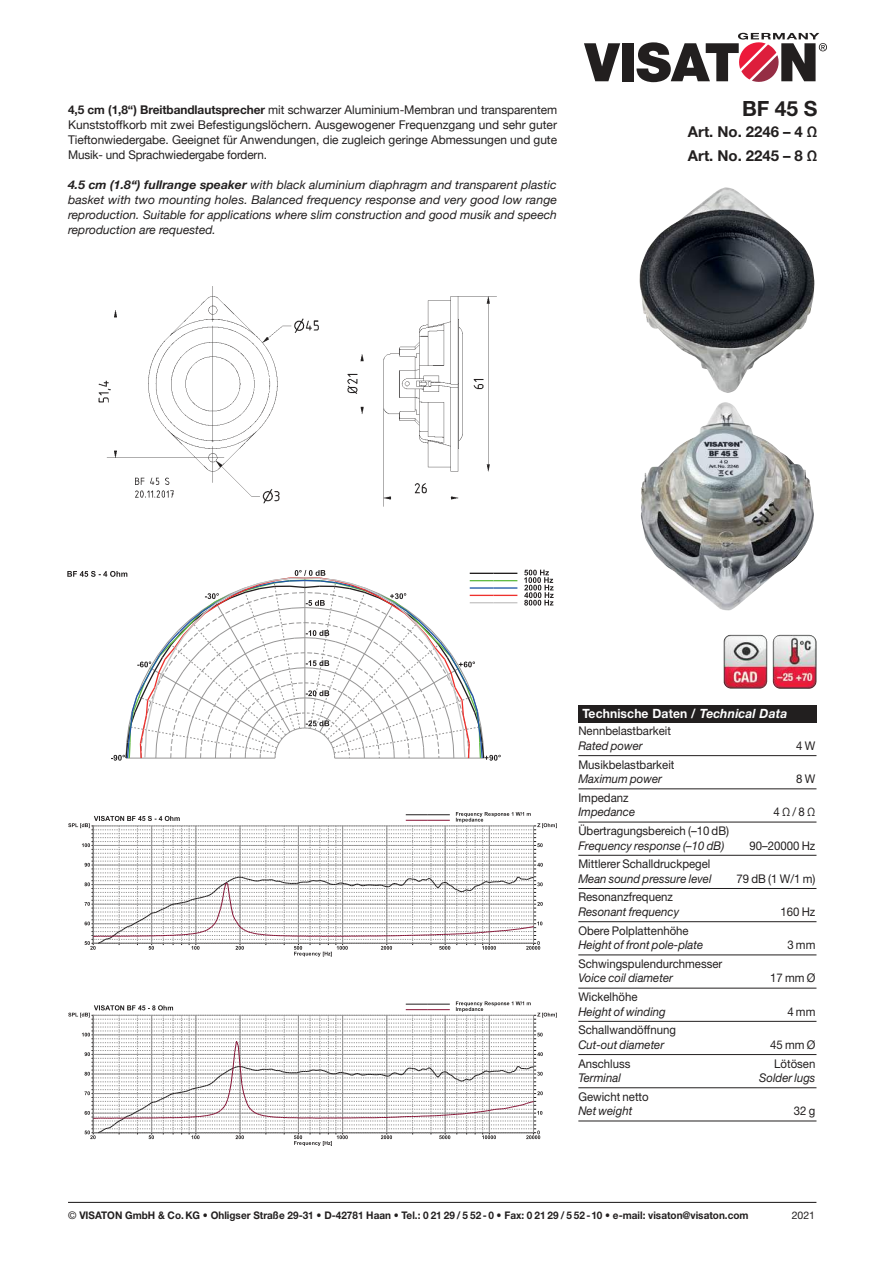
<style>
.page{position:relative;width:893px;height:1263px;background:#fff}
.page>*{position:absolute;margin:0;border:0;box-sizing:border-box;transform-origin:0 0}
.t1{font:700 21px "Helvetica Neue LT Std";color:#221f1f}
.t2{font:700 15px/24px "Helvetica Neue LT Std";color:#221f1f}
.t3{font:700 12.75px "Helvetica Neue LT Std";letter-spacing:.01em;color:#fff;scale:.95 1}
.t4{font:12px/15px "Helvetica Neue";letter-spacing:-.01em;color:#221f1f;text-align:justify}
.t5{font:12px "Helvetica Neue LT Std";color:#221f1f;scale:.95 1}
.t6{font:italic 12px/15px "Helvetica Neue";color:#221f1f;text-align:justify}
.t7{font:italic 12px "Helvetica Neue LT Std";color:#221f1f;scale:.95 1}
.t8{font:700 10.5px "Helvetica Neue LT Std";color:#221f1f;scale:.95 1}
.t9{font:10.5px "Helvetica Neue LT Std";color:#221f1f}
.s1{font-weight:700}
.s2{font-style:italic}
.s3{font-weight:400}
</style>
<div class="page">
<svg style="left:584px;top:43px;width:36px;height:38px"></svg>
<div style="left:622px;top:43px;width:12px;height:38px;background:#221f1f"></div>
<svg style="left:636px;top:33px;width:191px;height:50px"></svg>
<hr style="left:68px;top:1202px;width:748px;height:1px;background:#221f1f">
<svg style="left:67px;top:571px;width:450px;height:190px"></svg>
<svg style="left:524px;top:578px;width:30px;height:28px"></svg>
<img style="left:71px;top:286px;width:478px;height:292px">
<img style="left:639px;top:187px;width:176px;height:206px">
<div style="left:578px;top:705px;width:238px;height:18px;background:#221f1f"></div>
<hr style="left:578px;top:755px;width:238px;height:1px;background:#221f1f">
<hr style="left:578px;top:788px;width:238px;height:1px;background:#221f1f">
<hr style="left:578px;top:822px;width:238px;height:1px;background:#221f1f">
<hr style="left:578px;top:855px;width:238px;height:1px;background:#221f1f">
<hr style="left:578px;top:888px;width:238px;height:1px;background:#221f1f">
<hr style="left:578px;top:921px;width:238px;height:1px;background:#221f1f">
<hr style="left:578px;top:955px;width:238px;height:1px;background:#221f1f">
<hr style="left:578px;top:988px;width:238px;height:1px;background:#221f1f">
<hr style="left:578px;top:1021px;width:238px;height:1px;background:#221f1f">
<hr style="left:578px;top:1054px;width:238px;height:1px;background:#221f1f">
<hr style="left:578px;top:1087px;width:238px;height:1px;background:#221f1f">
<hr style="left:578px;top:1121px;width:238px;height:1px;background:#221f1f">
<img style="left:641px;top:402px;width:173px;height:209px">
<img style="left:773px;top:635px;width:43px;height:54px">
<svg style="left:68px;top:812px;width:489px;height:144px"></svg>
<svg style="left:68px;top:1001px;width:489px;height:145px"></svg>
<img style="left:724px;top:635px;width:43px;height:53px">
<p class="t4" style="left:68px;top:103px;width:491px"><span class="s1">4,5 cm (1,8“) Breitbandlautsprecher</span> mit schwarzer Aluminium-Membran und transparentem Kunststoffkorb mit zwei Befestigungslöchern. Ausgewogener Frequenzgang und sehr guter Tieftonwiedergabe. Geeignet für Anwendungen, die zugleich geringe Abmessungen und gute Musik- und Sprachwiedergabe fordern.</p>
<p class="t6" style="left:68px;top:178px;width:491px"><span class="s1">4.5 cm (1.8“) fullrange speaker</span> with black aluminium diaphragm and transparent plastic basket with two mounting holes. Balanced frequency response and very good low range reproduction. Suitable for applications where slim construction and good musik and speech reproduction are requested.</p>
<h1 class="t1" style="left:742px;top:96px;width:77px">BF 45 S</h1>
<p class="t2" style="left:688px;top:120px;width:131px">Art. No. 2246 – 4 Ω<br>Art. No. 2245 – 8 Ω</p>
<p class="t3" style="left:582px;top:706px;width:217px">Technische Daten / <span class="s2">Technical Data</span></p>
<p class="t5" style="left:578px;top:725px;width:99px">Nennbelastbarkeit</p>
<p class="t7" style="left:578px;top:741px;width:69px">Rated power</p>
<p class="t5" style="left:796px;top:739px;width:22px">4 W</p>
<p class="t5" style="left:578px;top:758px;width:103px">Musikbelastbarkeit</p>
<p class="t7" style="left:578px;top:774px;width:90px">Maximum power</p>
<p class="t5" style="left:796px;top:773px;width:22px">8 W</p>
<p class="t5" style="left:578px;top:791px;width:54px">Impedanz</p>
<p class="t7" style="left:578px;top:807px;width:61px">Impedance</p>
<p class="t5" style="left:774px;top:806px;width:45px">4 Ω / 8 Ω</p>
<p class="t5" style="left:578px;top:824px;width:160px">Übertragungsbereich (–10 dB)</p>
<p class="t7" style="left:578px;top:841px;width:155px">Frequency response (–10 dB)</p>
<p class="t5" style="left:749px;top:839px;width:71px">90–20000 Hz</p>
<p class="t5" style="left:578px;top:858px;width:141px">Mittlerer Schalldruckpegel</p>
<p class="t7" style="left:578px;top:874px;width:142px">Mean sound pressure level</p>
<p class="t5" style="left:737px;top:872px;width:84px">79 dB (1 W/1 m)</p>
<p class="t5" style="left:578px;top:891px;width:101px">Resonanzfrequenz</p>
<p class="t7" style="left:578px;top:907px;width:108px">Resonant frequency</p>
<p class="t5" style="left:780px;top:905px;width:38px">160 Hz</p>
<p class="t5" style="left:578px;top:924px;width:118px">Obere Polplattenhöhe</p>
<p class="t7" style="left:578px;top:940px;width:133px">Height of front pole-plate</p>
<p class="t5" style="left:787px;top:939px;width:31px">3 mm</p>
<p class="t5" style="left:578px;top:957px;width:153px">Schwingspulendurchmesser</p>
<p class="t7" style="left:578px;top:973px;width:101px">Voice coil diameter</p>
<p class="t5" style="left:770px;top:972px;width:49px">17 mm Ø</p>
<p class="t5" style="left:578px;top:990px;width:64px">Wickelhöhe</p>
<p class="t7" style="left:578px;top:1007px;width:94px">Height of winding</p>
<p class="t5" style="left:787px;top:1005px;width:31px">4 mm</p>
<p class="t5" style="left:578px;top:1024px;width:104px">Schallwandöffnung</p>
<p class="t7" style="left:578px;top:1040px;width:92px">Cut-out diameter</p>
<p class="t5" style="left:770px;top:1038px;width:49px">45 mm Ø</p>
<p class="t5" style="left:578px;top:1057px;width:56px">Anschluss</p>
<p class="t5" style="left:774px;top:1057px;width:45px">Lötösen</p>
<p class="t7" style="left:578px;top:1073px;width:46px">Terminal</p>
<p class="t7" style="left:759px;top:1073px;width:61px">Solder lugs</p>
<p class="t5" style="left:578px;top:1090px;width:76px">Gewicht netto</p>
<p class="t7" style="left:578px;top:1106px;width:58px">Net weight</p>
<p class="t5" style="left:794px;top:1105px;width:24px">32 g</p>
<p class="t8" style="left:68px;top:1212px;width:718px"><span class="s3">©</span> VISATON GmbH &amp; Co. KG • Ohligser Straße 29-31 • D-42781 Haan • Tel.: 0 21 29 / 5 52 - 0 • Fax: 0 21 29 / 5 52 -10 • e-mail: visaton@visaton.com</p>
<p class="t9" style="left:792px;top:1210px;width:25px">2021</p>
</div>
